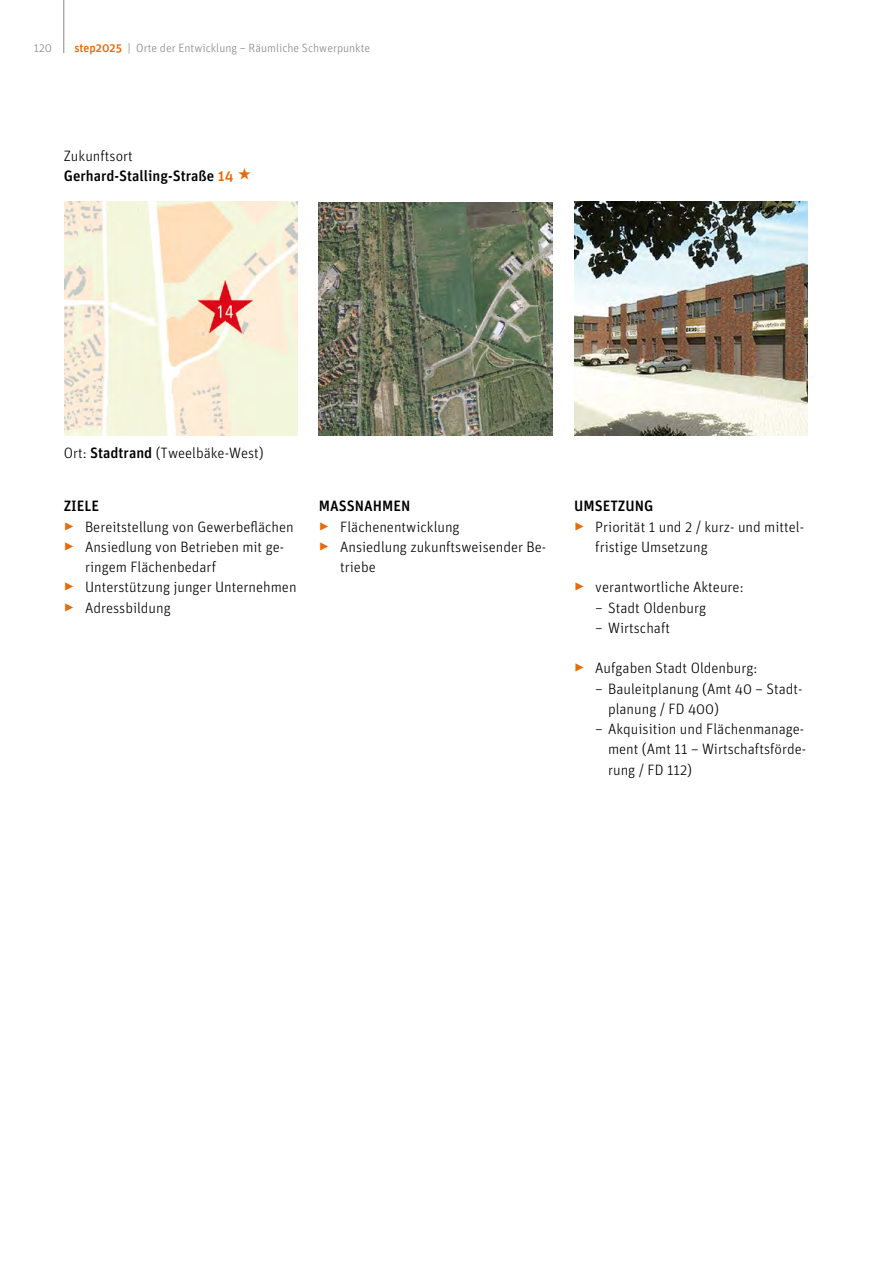
<style>
.page{position:relative;width:893px;height:1263px;background:#fff}
.page>*{position:absolute;margin:0;border:0;box-sizing:border-box;transform-origin:0 0}
.t1{font:300 15px/20.2px "Unit";color:#000}
.t2{font:500 15px/20.2px "Unit";color:#000}
.t3{font:300 12px "Unit";color:#87888a}
.s1{font-weight:500;color:#e46c0d}
.s2{font-weight:300}
.s3{color:#e36c0a}
.s4{font-weight:500}
.s5{color:#e46c0d}
</style>
<div class="page">
<hr style="left:63px;top:0;width:1px;height:53px;background:#87888a">
<img style="left:64px;top:202px;width:234px;height:234px">
<img style="left:574px;top:202px;width:234px;height:234px">
<img style="left:319px;top:202px;width:234px;height:234px">
<p class="t3" style="left:34px;top:41px;width:20px">120</p>
<p class="t3" style="left:74px;top:41px;width:297px"><span class="s1">step2025</span> | Orte der Entwicklung – Räumliche Schwerpunkte</p>
<p class="t2" style="left:64px;top:145px;width:171px"><span class="s2">Zukunftsort<br></span>Gerhard-Stalling-Straße <span class="s3">14</span></p>
<p class="t1" style="left:64px;top:443px;width:201px">Ort: <span class="s4">Stadtrand</span> (Tweelbäke-West)</p>
<p class="t2" style="left:64px;top:496px;width:37px">Ziele</p>
<p class="t1" style="left:64px;top:516px;width:231px"><span class="s5">✓</span> Bereitstellung von Gewerbeflächen</p>
<p class="t1" style="left:85px;top:536px;width:201px;text-indent:-21px"><span class="s5">✓</span> Ansiedlung von Betrieben mit ge&shy;ringem Flächenbedarf</p>
<p class="t1" style="left:64px;top:577px;width:234px"><span class="s5">✓</span> Unterstützung junger Unternehmen</p>
<p class="t1" style="left:64px;top:597px;width:108px"><span class="s5">✓</span> Adressbildung</p>
<p class="t2" style="left:319px;top:496px;width:93px">MaSSnahmen</p>
<p class="t1" style="left:319px;top:516px;width:142px"><span class="s5">✓</span> Flächenentwicklung</p>
<p class="t1" style="left:340px;top:536px;width:208px;text-indent:-21px"><span class="s5">✓</span> Ansiedlung zukunftsweisender Be&shy;triebe</p>
<p class="t2" style="left:574px;top:496px;width:81px">U msetzung</p>
<p class="t1" style="left:595px;top:516px;width:210px;text-indent:-21px"><span class="s5">✓</span> Priorität 1 und 2 / kurz- und mittel&shy;fristige Umsetzung</p>
<p class="t1" style="left:595px;top:577px;width:150px;text-indent:-21px"><span class="s5">✓</span> verantwortliche Akteure: − Stadt Oldenburg<br>− Wirtschaft</p>
<p class="t1" style="left:574px;top:658px;width:185px"><span class="s5">✓</span> Aufgaben Stadt Oldenburg:</p>
<p class="t1" style="left:595px;top:678px;width:209px">− Bauleitplanung (Amt 40 – Stadt-</p>
<p class="t1" style="left:608px;top:698px;width:113px">planung / FD 400)</p>
<p class="t1" style="left:595px;top:719px;width:211px">− Akquisition und Flächenmanage-</p>
<p class="t1" style="left:608px;top:739px;width:200px">ment (Amt 11 – Wirtschaftsförde-</p>
<p class="t1" style="left:608px;top:759px;width:86px">rung / FD 112)</p>
</div>
